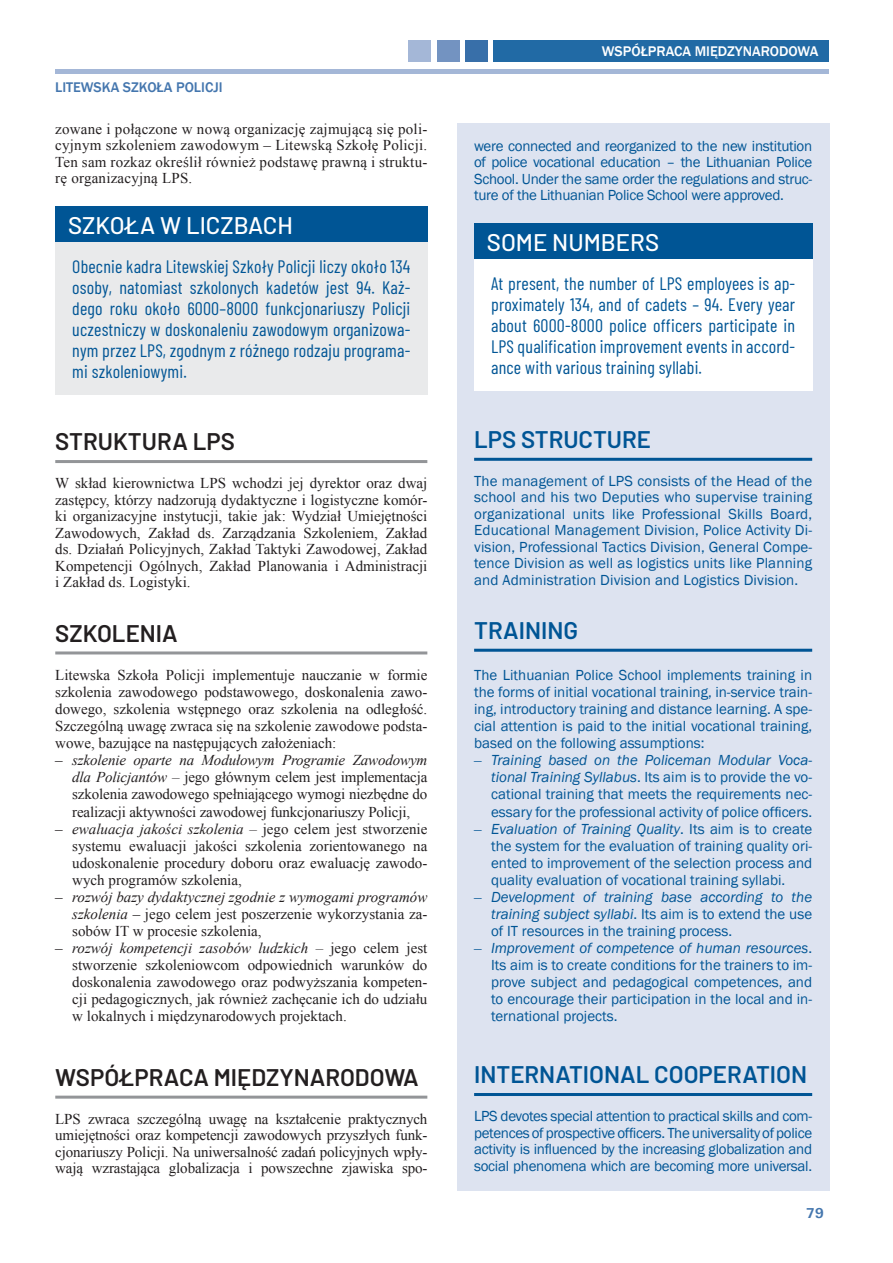
<style>
.page{position:relative;width:893px;height:1263px;background:#fff}
.page>*{position:absolute;margin:0;border:0;box-sizing:border-box;transform-origin:0 0}
.t1{font:600 24px "Barlow";color:#231f20}
.t2{font:600 24px "Barlow";color:#005595}
.t3{font:500 24px "Barlow";color:#fff}
.t4{font:18px/21px "Barlow Condensed";letter-spacing:.01em;color:#005595;text-align:justify}
.t5{font:15px/17px "Times New Roman";color:#231f20;text-align:justify}
.t6{font:15px/17px "Franklin Gothic";color:#005595;text-align:justify}
.t7{font:italic 15px/17px "Franklin Gothic";color:#005595;text-align:justify}
.t8{font:500 14.4px "Franklin Gothic";color:#fff}
.t9{font:500 14.4px "Franklin Gothic";color:#4476ae}
.t10{font:700 14.4px "Univers";color:#4476ae}
.s1{font-style:italic}
.s2{font-family:"Times New Roman"}
.s3{font-family:"Times New Roman";font-style:normal}
.s4{font-style:normal}
</style>
<div class="page">
<hr style="left:55px;top:70px;width:774px;height:4px;background:#a4b7d7">
<div style="left:493px;top:41px;width:336px;height:21px;background:#216aa5"></div>
<div style="left:465px;top:41px;width:23px;height:21px;background:#386fa9"></div>
<div style="left:437px;top:41px;width:22px;height:21px;background:#7393c1"></div>
<div style="left:408px;top:41px;width:23px;height:21px;background:#a4b7d7"></div>
<hr style="left:55px;top:460px;width:372px;height:3px;background:#939598">
<hr style="left:55px;top:651px;width:372px;height:3px;background:#939598">
<hr style="left:55px;top:1095px;width:372px;height:3px;background:#939598">
<div style="left:55px;top:206px;width:372px;height:36px;background:#005595"></div>
<div style="left:55px;top:242px;width:372px;height:153px;background:#e9eaeb"></div>
<div style="left:457px;top:123px;width:372px;height:1068px;background:#dde3f0"></div>
<hr style="left:474px;top:458px;width:338px;height:3px;background:#005595">
<hr style="left:474px;top:649px;width:338px;height:3px;background:#005595">
<hr style="left:474px;top:1093px;width:338px;height:3px;background:#005595">
<div style="left:474px;top:223px;width:338px;height:37px;background:#005595"></div>
<div style="left:474px;top:260px;width:338px;height:131px;background:#fff"></div>
<p class="t9" style="left:55px;top:78px;width:169px">LITEWSKA SZKOŁA POLICJI</p>
<p class="t5" style="left:55px;top:120px;width:374px;line-height:16.5px">zowane i połączone w nową organizację zajmującą się poli&shy;cyjnym szkoleniem zawodowym – Litewską Szkołę Policji.<br>Ten sam rozkaz określił również podstawę prawną i struktu&shy;rę organizacyjną LPS.</p>
<h1 class="t3" style="left:68px;top:208px;width:226px">SZKOŁA W LICZBACH</h1>
<p class="t4" style="left:72px;top:255px;width:340px">Obecnie kadra Litewskiej Szkoły Policji liczy około 134 osoby, natomiast szkolonych kadetów jest 94. Każ&shy;dego roku około 6000–8000 funkcjonariuszy Policji uczestniczy w doskonaleniu zawodowym organizowa&shy;nym przez LPS, zgodnym z różnego rodzaju programa&shy;mi szkoleniowymi.</p>
<h1 class="t1" style="left:55px;top:424px;width:152px">STRUKTURA LPS</h1>
<p class="t5" style="left:55px;top:474px;width:374px;line-height:16.5px">W skład kierownictwa LPS wchodzi jej dyrektor oraz dwaj zastępcy, którzy nadzorują dydaktyczne i logistyczne komór&shy;ki organizacyjne instytucji, takie jak: Wydział Umiejętności Zawodowych, Zakład ds. Zarządzania Szkoleniem, Zakład ds. Działań Policyjnych, Zakład Taktyki Zawodowej, Zakład Kompetencji Ogólnych, Zakład Planowania i Administracji i Zakład ds. Logistyki.</p>
<h1 class="t1" style="left:55px;top:615px;width:84px">SZKOLENIA</h1>
<p class="t5" style="left:55px;top:666px;width:374px">Litewska Szkoła Policji implementuje nauczanie w formie szkolenia zawodowego podstawowego, doskonalenia zawo&shy;dowego, szkolenia wstępnego oraz szkolenia na odległość.<br>Szczególną uwagę zwraca się na szkolenie zawodowe podsta&shy;wowe, bazujące na następujących założeniach:</p>
<p class="t5" style="left:72px;top:751px;width:357px;text-indent:-17px">– <span class="s1">szkolenie oparte na Modułowym Programie Zawodowym dla Policjantów –</span> jego głównym celem jest implementacja szkolenia zawodowego spełniającego wymogi niezbędne do realizacji aktywności zawodowej funkcjonariuszy Policji,</p>
<p class="t5" style="left:72px;top:819px;width:357px;text-indent:-17px">– <span class="s1">ewaluacja jakości szkolenia –</span> jego celem jest stworzenie systemu ewaluacji jakości szkolenia zorientowanego na udoskonalenie procedury doboru oraz ewaluację zawodo&shy;wych programów szkolenia,</p>
<p class="t5" style="left:72px;top:887px;width:357px;text-indent:-17px">– <span class="s1">rozwój bazy dydaktycznej zgodnie z wymogami programów szkolenia</span> – jego celem jest poszerzenie wykorzystania za&shy;sobów IT w procesie szkolenia,</p>
<p class="t5" style="left:72px;top:939px;width:357px;text-indent:-17px">– <span class="s1">rozwój kompetencji zasobów ludzkich –</span> jego celem jest stworzenie szkoleniowcom odpowiednich warunków do doskonalenia zawodowego oraz podwyższania kompeten&shy;cji pedagogicznych, jak również zachęcanie ich do udziału w lokalnych i międzynarodowych projektach.</p>
<h1 class="t1" style="left:55px;top:1059px;width:109px">WSPÓŁPRACA</h1>
<h1 class="t1" style="left:214px;top:1059px;width:54px">MIĘDZYNARODOWA</h1>
<p class="t5" style="left:55px;top:1110px;width:374px;line-height:16.5px">LPS zwraca szczególną uwagę na kształcenie praktycznych umiejętności oraz kompetencji zawodowych przyszłych funk&shy;cjonariuszy Policji. Na uniwersalność zadań policyjnych wpły&shy;wają wzrastająca globalizacja i powszechne zjawiska spo-</p>
<p class="t8" style="left:602px;top:43px;width:218px">WSPÓŁPRACA MIĘDZYNARODOWA</p>
<p class="t6" style="left:474px;top:138px;width:340px;line-height:16.5px">were connected and reorganized to the new institution of police vocational education – the Lithuanian Police School. Under the same order the regulations and struc&shy;ture of the Lithuanian Police School were approved.</p>
<h1 class="t3" style="left:487px;top:225px;width:171px">SOME NUMBERS</h1>
<p class="t4" style="left:491px;top:272px;width:306px">At present, the number of LPS employees is ap&shy;proximately 134, and of cadets – 94. Every year about 6000-8000 police officers participate in LPS qualification improvement events in accord&shy;ance with various training syllabi.</p>
<h1 class="t2" style="left:474px;top:422px;width:15px">LPS</h1>
<h1 class="t2" style="left:521px;top:422px;width:116px">STRUCTURE</h1>
<p class="t6" style="left:474px;top:473px;width:340px;line-height:16.5px">The management of LPS consists of the Head of the school and his two Deputies who supervise training organizational units like Professional Skills Board, Educational Management Division, Police Activity Di&shy;vision, Professional Tactics Division, General Compe&shy;tence Division as well as logistics units like Planning and Administration Division and Logistics Division.</p>
<h1 class="t2" style="left:474px;top:613px;width:14px">TRAINING</h1>
<p class="t6" style="left:474px;top:667px;width:340px">The Lithuanian Police School implements training in the forms of initial vocational training, in-service train&shy;ing, introductory training and distance learning. A spe&shy;cial attention is paid to the initial vocational training, based on the following assumptions:</p>
<p class="t6" style="left:491px;top:752px;width:323px;text-indent:-17px"><span class="s2">–</span> <span class="s1">Training based on the Policeman Modular Voca&shy;tional Training Syllabus</span>. Its aim is to provide the vo&shy;cational training that meets the requirements nec&shy;essary for the professional activity of police officers.</p>
<p class="t6" style="left:491px;top:820px;width:323px;text-indent:-17px"><span class="s2">–</span> <span class="s1">Evaluation of Training Quality</span>. Its aim is to create the system for the evaluation of training quality ori&shy;ented to improvement of the selection process and quality evaluation of vocational training syllabi.</p>
<p class="t7" style="left:491px;top:888px;width:323px;text-indent:-17px"><span class="s3">–</span> Development of training base according to the training subject syllabi<span class="s4">. Its aim is to extend the use of IT resources in the training process.</span></p>
<p class="t6" style="left:491px;top:939px;width:323px;text-indent:-17px"><span class="s2">–</span> <span class="s1">Improvement of competence of human resources</span>.<br>Its aim is to create conditions for the trainers to im&shy;prove subject and pedagogical competences, and to encourage their participation in the local and in&shy;ternational projects.</p>
<h1 class="t2" style="left:474px;top:1057px;width:52px">INTERNA</h1>
<h1 class="t2" style="left:569px;top:1057px;width:28px">TIONA</h1>
<h1 class="t2" style="left:636px;top:1057px;width:34px">L COO</h1>
<h1 class="t2" style="left:699px;top:1057px;width:84px">PERATION</h1>
<p class="t6" style="left:474px;top:1108px;width:340px;line-height:16.5px">LPS devotes special attention to practical skills and com&shy;petences of prospective officers. The universality of police activity is influenced by the increasing globalization and social phenomena which are becoming more universal.</p>
<p class="t10" style="left:806px;top:1204px;width:20px">79</p>
</div>
